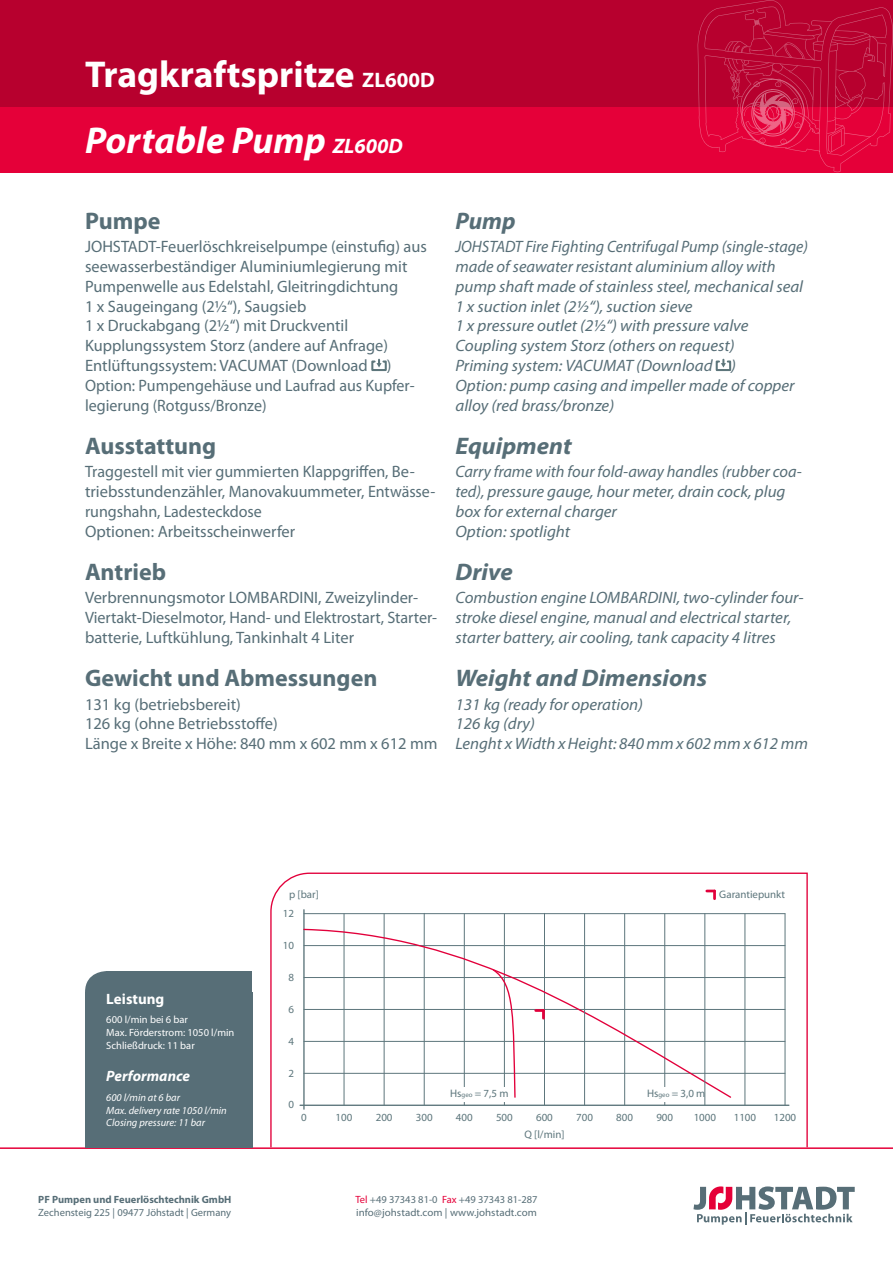
<style>
.page{position:relative;width:893px;height:1263px;background:#fff}
.page>*{position:absolute;margin:0;border:0;box-sizing:border-box;transform-origin:0 0}
.t1{font:700 37.5px/65.8px "Myriad Pro";color:#fff}
.t2{font:700 24px "Myriad Pro";color:#576e77}
.t3{font:italic 700 24px "Myriad Pro";color:#576e77}
.t4{font:16.5px/19.8px "Myriad Pro";color:#576e77}
.t5{font:italic 16.5px/19.8px "Myriad Pro";color:#576e77}
.t6{font:italic 700 15px "Myriad Pro";color:#fff}
.t7{font:700 15px "Myriad Pro";color:#fff}
.t8{font:10.95px "Myriad Pro";color:#5d767c}
.t9{font:10.5px/12.6px "Myriad Pro";color:#576e77}
.t10{font:italic 10.5px/12.6px "Myriad Pro";color:#fff}
.t11{font:10.5px/12.6px "Myriad Pro";color:#fff}
.t12{font:700 10.5px "Myriad Pro";color:#576e77}
.s1{font-size:21px}
.s2{font-style:italic}
.s3{font-style:italic;font-size:21px}
.s4{font-size:6.75px}
.s5{color:#e50039}
</style>
<div class="page">
<div style="left:0;top:0;width:893px;height:172px;background:#e50039"></div>
<div style="left:0;top:0;width:893px;height:106px;background:#b7002e"></div>
<svg style="left:693px;top:1186px;width:162px;height:39px"></svg>
<svg style="left:698px;top:0;width:195px;height:172px"></svg>
<svg style="left:371px;top:359px;width:16px;height:12px"></svg>
<svg style="left:716px;top:359px;width:15px;height:12px"></svg>
<hr style="left:0;top:1147px;width:893px;height:2px;background:#e50039">
<svg style="left:270px;top:872px;width:538px;height:275px"></svg>
<hr style="left:424px;top:913px;width:1px;height:192px;background:#5d767c">
<hr style="left:544px;top:913px;width:1px;height:192px;background:#5d767c">
<hr style="left:300px;top:1104px;width:489px;height:2px;background:#5d767c">
<div style="left:449px;top:1087px;width:61px;height:14px;background:#fff"></div>
<hr style="left:303px;top:910px;width:2px;height:199px;background:#5d767c">
<svg style="left:303px;top:928px;width:429px;height:171px"></svg>
<svg style="left:492px;top:968px;width:24px;height:130px"></svg>
<svg style="left:707px;top:890px;width:9px;height:9px"></svg>
<svg style="left:536px;top:1009px;width:9px;height:9px"></svg>
<hr style="left:584px;top:914px;width:1px;height:191px;background:#5d767c">
<hr style="left:704px;top:914px;width:1px;height:191px;background:#5d767c">
<div style="left:85px;top:992px;width:167px;height:155px;background:#576e77"></div>
<div style="left:85px;top:971px;width:43px;height:43px;background:#576e77;border-radius:21px"></div>
<div style="left:106px;top:971px;width:146px;height:99px;background:#576e77"></div>
<h1 class="t1" style="left:85px;top:41px;width:351px">Tragkraftspritze <span class="s1">ZL600D<br></span><span class="s2">Portable Pump</span> <span class="s3">ZL600D</span></h1>
<h2 class="t2" style="left:85px;top:205px;width:77px">Pumpe</h2>
<p class="t4" style="left:85px;top:237px;width:343px">JOHSTADT-Feuerlöschkreiselpumpe (einstufig) aus seewasserbeständiger Aluminiumlegierung mit Pumpenwelle aus Edelstahl, Gleitringdichtung<br>1 x Saugeingang (2½“), Saugsieb<br>1 x Druckabgang (2½“) mit Druckventil Kupplungssystem Storz (andere auf Anfrage)<br>Entlüftungssystem: VACUMAT (Download )<br>Option: Pumpengehäuse und Laufrad aus Kupfer&shy;legierung (Rotguss/Bronze)</p>
<h2 class="t2" style="left:85px;top:430px;width:133px">Ausstattung</h2>
<p class="t4" style="left:85px;top:462px;width:352px">Traggestell mit vier gummierten Klappgriffen, Be&shy;triebsstundenzähler, Manovakuummeter, Entwässe&shy;rungshahn, Ladesteckdose<br>Optionen: Arbeitsscheinwerfer</p>
<h2 class="t2" style="left:85px;top:556px;width:83px">Antrieb</h2>
<p class="t4" style="left:85px;top:588px;width:354px">Verbrennungsmotor LOMBARDINI, Zweizylinder-<br>Viertakt-Dieselmotor, Hand- und Elektrostart, Starter&shy;batterie, Luftkühlung, Tankinhalt 4 Liter</p>
<h2 class="t2" style="left:85px;top:662px;width:294px">Gewicht und Abmessungen</h2>
<p class="t4" style="left:85px;top:694px;width:354px">131 kg (betriebsbereit)<br>126 kg (ohne Betriebsstoffe)<br>Länge x Breite x Höhe: 840 mm x 602 mm x 612 mm</p>
<h2 class="t3" style="left:455px;top:205px;width:62px">Pump</h2>
<p class="t5" style="left:455px;top:237px;width:354px">JOHSTADT Fire Fighting Centrifugal Pump (single-stage) made of seawater resistant aluminium alloy with pump shaft made of stainless steel, mechanical seal 1 x suction inlet (2½“), suction sieve<br>1 x pressure outlet (2½“) with pressure valve Coupling system Storz (others on request)<br>Priming system: VACUMAT (Download )<br>Option: pump casing and impeller made of copper alloy (red brass/bronze)</p>
<h2 class="t3" style="left:455px;top:430px;width:118px">Equipment</h2>
<p class="t5" style="left:455px;top:462px;width:348px">Carry frame with four fold-away handles (rubber coa&shy;ted), pressure gauge, hour meter, drain cock, plug box for external charger<br>Option: spotlight</p>
<h2 class="t3" style="left:455px;top:556px;width:59px">Drive</h2>
<p class="t5" style="left:455px;top:588px;width:350px">Combustion engine LOMBARDINI, two-cylinder four&shy;stroke diesel engine, manual and electrical starter, starter battery, air cooling, tank capacity 4 litres</p>
<h2 class="t3" style="left:455px;top:662px;width:253px">Weight and Dimensions</h2>
<p class="t5" style="left:455px;top:694px;width:354px">131 kg (ready for operation)<br>126 kg (dry)<br>Lenght x Width x Height: 840 mm x 602 mm x 612 mm</p>
<p class="t8" style="left:289px;top:888px;width:31px">p [bar]</p>
<p class="t8" style="left:283px;top:907px;width:13px">12</p>
<p class="t8" style="left:719px;top:888px;width:67px">Garantiepunkt</p>
<p class="t7" style="left:106px;top:989px;width:60px">Leistung</p>
<p class="t11" style="left:106px;top:1013px;width:130px">600 l/min bei 6 bar<br>Max. Förderstrom: 1050 l/min<br>Schließdruck: 11 bar</p>
<p class="t6" style="left:106px;top:1066px;width:85px">Performance</p>
<p class="t10" style="left:106px;top:1091px;width:122px">600 l/min at 6 bar<br>Max. delivery rate 1050 l/min<br>Closing pressure: 11 bar</p>
<p class="t12" style="left:38px;top:1193px;width:195px">PF Pumpen und Feuerlöschtechnik GmbH</p>
<p class="t9" style="left:38px;top:1206px;width:194px">Zechensteig 225 | 09477 Jöhstadt | Germany</p>
<p class="t8" style="left:283px;top:939px;width:13px">10</p>
<p class="t8" style="left:288px;top:971px;width:7px">8</p>
<p class="t8" style="left:288px;top:1003px;width:7px">6</p>
<p class="t8" style="left:288px;top:1035px;width:7px">4</p>
<p class="t8" style="left:288px;top:1067px;width:7px">2</p>
<p class="t8" style="left:288px;top:1099px;width:7px">0</p>
<p class="t8" style="left:450px;top:1088px;width:60px">Hs<span class="s4">geo</span> = 7,5 m</p>
<p class="t8" style="left:647px;top:1088px;width:60px">Hs<span class="s4">geo</span> = 3,0 m</p>
<p class="t8" style="left:301px;top:1111px;width:7px">0</p>
<p class="t8" style="left:376px;top:1111px;width:18px">200</p>
<p class="t8" style="left:456px;top:1111px;width:18px">400</p>
<p class="t8" style="left:536px;top:1111px;width:18px">600</p>
<p class="t8" style="left:774px;top:1111px;width:24px">1200</p>
<p class="t8" style="left:524px;top:1128px;width:42px">Q [l/min]</p>
<p class="t8" style="left:336px;top:1111px;width:18px">100</p>
<p class="t8" style="left:416px;top:1111px;width:18px">300</p>
<p class="t8" style="left:496px;top:1111px;width:18px">500</p>
<p class="t8" style="left:616px;top:1111px;width:18px">800</p>
<p class="t8" style="left:576px;top:1112px;width:18px">700</p>
<p class="t8" style="left:694px;top:1111px;width:24px">1000</p>
<p class="t8" style="left:656px;top:1111px;width:18px">900</p>
<p class="t8" style="left:734px;top:1111px;width:24px">1100</p>
<p class="t9" style="left:355px;top:1193px;width:184px"><span class="s5">Tel</span> +49 37343 81-0 <span class="s5">Fax</span> +49 37343 81-287 info@johstadt.com | www.johstadt.com</p>
</div>
